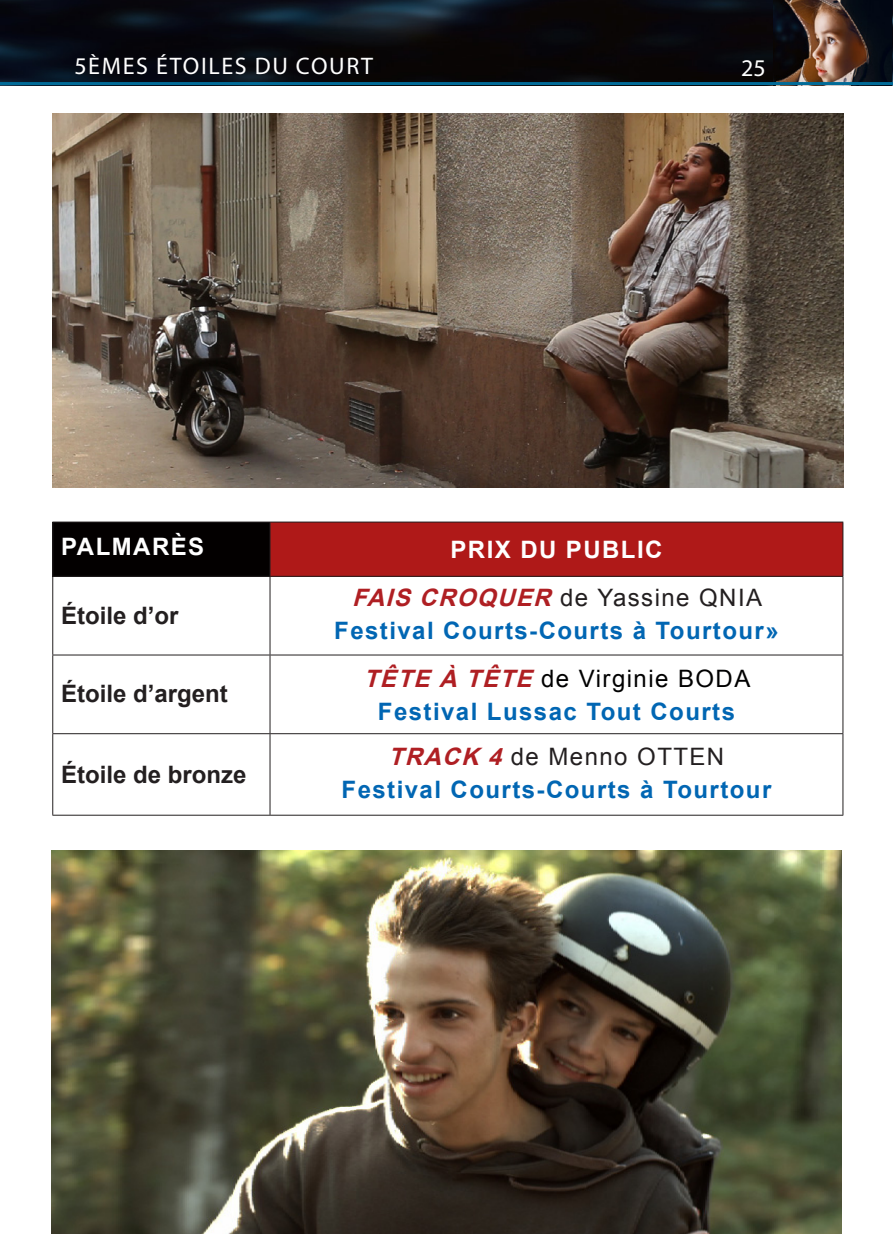
<style>
.page{position:relative;width:893px;height:1259px;background:#fff}
.page>*{position:absolute;margin:0;border:0;box-sizing:border-box;transform-origin:0 0}
.PA_Corps_Article_page{font:700 24px "Arial";letter-spacing:.06em;color:#0166b3}
.PA_Corps_Article_page-2{font:24px "Arial";letter-spacing:.06em;color:#231f20}
.PA_Corps_Article_page-3{font:700 24px "Arial";color:#231f20}
.PA_Corps_Article_page-4{font:24px "Arial";letter-spacing:.06em;color:#000001}
.t1{font:24px "Myriad Pro";letter-spacing:.07em;color:#fff}
.PA_Corps_Article_page-5{font:700 24px "Arial";letter-spacing:.06em;color:#fff}
.s1{font-weight:700;font-style:italic;color:#af1f23}
</style>
<div class="page">
<img style="left:0;top:0;width:893px;height:82px">
<hr style="left:0;top:82px;width:893px;height:3px;background:#006b98">
<div style="left:53px;top:522px;width:217px;height:54px;background:#030000"></div>
<div style="left:270px;top:522px;width:573px;height:54px;background:#af1918"></div>
<hr style="left:52px;top:521px;width:218px;height:1px;background:#231f20">
<hr style="left:52px;top:522px;width:1px;height:54px;background:#231f20">
<hr style="left:270px;top:521px;width:573px;height:1px;background:#231f20">
<hr style="left:269px;top:522px;width:2px;height:54px;background:#231f20">
<hr style="left:842px;top:522px;width:1px;height:54px;background:#231f20">
<hr style="left:52px;top:576px;width:218px;height:1px;background:#231f20">
<hr style="left:52px;top:577px;width:1px;height:77px;background:#231f20">
<hr style="left:270px;top:576px;width:573px;height:1px;background:#231f20">
<hr style="left:269px;top:577px;width:2px;height:77px;background:#231f20">
<hr style="left:842px;top:577px;width:1px;height:77px;background:#231f20">
<hr style="left:52px;top:654px;width:218px;height:1px;background:#231f20">
<hr style="left:52px;top:655px;width:1px;height:78px;background:#231f20">
<hr style="left:270px;top:654px;width:573px;height:1px;background:#231f20">
<hr style="left:269px;top:655px;width:2px;height:78px;background:#231f20">
<hr style="left:842px;top:655px;width:1px;height:78px;background:#231f20">
<hr style="left:52px;top:733px;width:218px;height:1px;background:#231f20">
<hr style="left:52px;top:734px;width:1px;height:81px;background:#231f20">
<hr style="left:270px;top:733px;width:573px;height:1px;background:#231f20">
<hr style="left:269px;top:734px;width:2px;height:81px;background:#231f20">
<hr style="left:842px;top:734px;width:1px;height:81px;background:#231f20">
<hr style="left:52px;top:814px;width:218px;height:1px;background:#231f20">
<hr style="left:270px;top:814px;width:573px;height:1px;background:#231f20">
<img style="left:52px;top:113px;width:791px;height:374px">
<img style="left:51px;top:850px;width:791px;height:383px">
<p class="t1" style="left:74px;top:51px;width:300px">5ÈMES ÉTOILES DU COURT</p>
<p class="t1" style="left:741px;top:53px;width:26px">25</p>
<p class="PA_Corps_Article_page-5" style="left:61px;top:531px;width:144px">PALMARÈS</p>
<p class="PA_Corps_Article_page-5" style="left:450px;top:534px;width:214px">PRIX DU PUBLIC</p>
<p class="PA_Corps_Article_page-3" style="left:61px;top:600px;width:119px">Étoile d’or</p>
<p class="PA_Corps_Article_page-3" style="left:61px;top:678px;width:168px">Étoile d’argent</p>
<p class="PA_Corps_Article_page-3" style="left:61px;top:759px;width:187px">Étoile de bronze</p>
<p class="PA_Corps_Article_page-2" style="left:352px;top:582px;width:412px"><span class="s1">FAIS CROQUER</span>de Yassine QNIA</p>
<p class="PA_Corps_Article_page" style="left:334px;top:615px;width:446px">Festival Courts-Courts à Tourtour»</p>
<p class="PA_Corps_Article_page-4" style="left:364px;top:663px;width:388px"><span class="s1">TÊTE À TÊTE</span> de Virginie BODA</p>
<p class="PA_Corps_Article_page" style="left:378px;top:696px;width:359px">Festival Lussac Tout Courts</p>
<p class="PA_Corps_Article_page-2" style="left:389px;top:741px;width:337px"><span class="s1">TRACK 4</span> de Menno OTTEN</p>
<p class="PA_Corps_Article_page" style="left:342px;top:774px;width:431px">Festival Courts-Courts à Tourtour</p>
</div>
